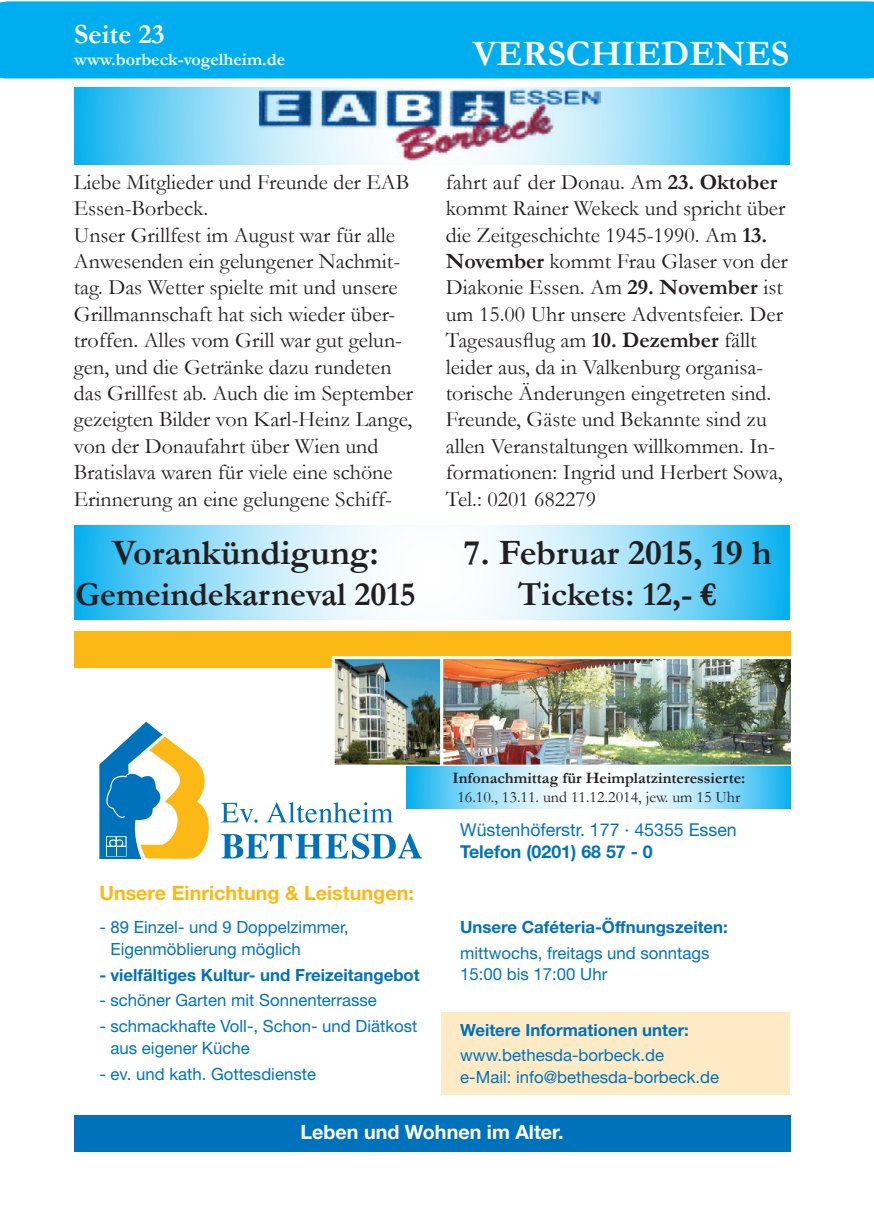
<style>
.page{position:relative;width:874px;height:1225px;background:#fff}
.page>*{position:absolute;margin:0;border:0;box-sizing:border-box;transform-origin:0 0}
.t1{font:700 36px "Garamond";color:#231f20}
.t2{font:700 36px "Garamond";color:#fff}
.t3{font:700 34px "Garamond";color:#231f20}
.t4{font:700 28px "Garamond";color:#fff}
.t5{font:22px/26.4px "Garamond";color:#231f20}
.t6{font:700 19.8px "Helvetica Neue";color:#fcb814}
.t7{font:700 19.8px "Helvetica Neue";color:#fff}
.t8{font:700 18px "Garamond";color:#fff}
.t9{font:17.8px "Helvetica Neue";color:#0072bc}
.t10{font:700 17.8px "Helvetica Neue";color:#0072bc}
.t11{font:16.8px/21.6px "Helvetica Neue";color:#0072bc}
.t12{font:700 16.8px "Helvetica Neue";color:#0072bc}
.t13{font:700 16px "Garamond";color:#231f20}
.t14{font:16px "Garamond";color:#231f20}
.s1{font-weight:700}
</style>
<div class="page">
<div style="left:0;top:1px;width:873px;height:77px;background:#00aeef"></div>
<svg style="left:74px;top:88px;width:714px;height:77px;background:#72d1f5"></svg>
<img style="left:259px;top:89px;width:340px;height:72px">
<div style="left:74px;top:631px;width:715px;height:36px;background:#fcb814"></div>
<div style="left:441px;top:1012px;width:348px;height:82px;background:#feeac4"></div>
<div style="left:74px;top:1115px;width:715px;height:36px;background:#0072bc"></div>
<svg style="left:221px;top:833px;width:201px;height:26px"></svg>
<svg style="left:221px;top:803px;width:36px;height:19px"></svg>
<svg style="left:266px;top:802px;width:127px;height:20px"></svg>
<svg style="left:99px;top:721px;width:110px;height:138px"></svg>
<img style="left:335px;top:660px;width:104px;height:103px">
<div style="left:331px;top:656px;width:112px;height:111px;border:3px solid #fff"></div>
<img style="left:440px;top:656px;width:349px;height:110px">
<svg style="left:406px;top:766px;width:384px;height:42px"></svg>
<svg style="left:74px;top:525px;width:714px;height:94px"></svg>
<p class="t4" style="left:74px;top:15px;width:92px">Seite 23</p>
<p class="t8" style="left:74px;top:47px;width:212px">www.borbeck-vogelheim.de</p>
<h1 class="t2" style="left:472px;top:29px;width:318px">VERSCHIEDENES</h1>
<p class="t5" style="left:74px;top:168px;width:341px">Liebe Mitglieder und Freunde der EAB Essen-Borbeck.<br>Unser Grillfest im August war für alle Anwesenden ein gelungener Nachmit&shy;tag. Das Wetter spielte mit und unsere Grillmannschaft hat sich wieder über&shy;troffen. Alles vom Grill war gut gelun&shy;gen, und die Getränke dazu rundeten das Grillfest ab. Auch die im September gezeigten Bilder von Karl-Heinz Lange, von der Donaufahrt über Wien und Bratislava waren für viele eine schöne Erinnerung an eine gelungene Schiff-</p>
<h1 class="t1" style="left:112px;top:528px;width:268px">Vorankündigung:</h1>
<h2 class="t3" style="left:75px;top:571px;width:342px">Gemeindekarneval 2015</h2>
<p class="t5" style="left:445px;top:168px;width:343px">fahrt auf der Donau. Am <span class="s1">23. Oktober </span>kommt Rainer Wekeck und spricht über die Zeitgeschichte 1945-1990. Am <span class="s1">13.<br>November</span> kommt Frau Glaser von der Diakonie Essen. Am <span class="s1">29. November</span> ist um 15.00 Uhr unsere Adventsfeier. Der Tagesausflug am <span class="s1">10. Dezember</span> fällt leider aus, da in Valkenburg organisa&shy;torische Änderungen eingetreten sind.<br>Freunde, Gäste und Bekannte sind zu allen Veranstaltungen willkommen. In&shy;formationen: Ingrid und Herbert Sowa, Tel.: 0201 682279</p>
<h1 class="t1" style="left:463px;top:528px;width:309px">7. Februar 2015, 19 h</h1>
<h2 class="t3" style="left:518px;top:571px;width:200px">Tickets: 12,- €</h2>
<p class="t6" style="left:99px;top:880px;width:316px">Unsere Einrichtung &amp; Leistungen:</p>
<p class="t11" style="left:110px;top:916px;width:239px;text-indent:-11px">- 89 Einzel- und 9 Doppelzimmer,<br>Eigenmöblierung möglich</p>
<p class="t12" style="left:99px;top:964px;width:322px">- vielfältiges Kultur- und Freizeitangebot</p>
<p class="t11" style="left:99px;top:989px;width:279px">- schöner Garten mit Sonnenterrasse</p>
<p class="t11" style="left:110px;top:1015px;width:308px;text-indent:-11px">- schmackhafte Voll-, Schon- und Diätkost aus eigener Küche</p>
<p class="t11" style="left:99px;top:1063px;width:218px">- ev. und kath. Gottesdienste</p>
<p class="t13" style="left:452px;top:767px;width:294px">Infonachmittag für Heimplatzinteressierte:</p>
<p class="t14" style="left:457px;top:786px;width:284px">16.10., 13.11. und 11.12.2014, jew. um 15 Uhr</p>
<p class="t9" style="left:460px;top:819px;width:278px">Wüstenhöferstr. 177 · 45355 Essen</p>
<p class="t10" style="left:460px;top:840px;width:194px">Telefon (0201) 68 57 - 0</p>
<p class="t12" style="left:460px;top:916px;width:269px">Unsere Caféteria-Öffnungszeiten:</p>
<p class="t11" style="left:460px;top:941px;width:251px">mittwochs, freitags und sonntags<br>15:00 bis 17:00 Uhr</p>
<p class="t12" style="left:460px;top:1019px;width:230px">Weitere Informationen unter:</p>
<p class="t11" style="left:460px;top:1044px;width:260px">www.bethesda-borbeck.de e-Mail: info@bethesda-borbeck.de</p>
<p class="t7" style="left:300px;top:1119px;width:264px">Leben und Wohnen im Alter.</p>
</div>
